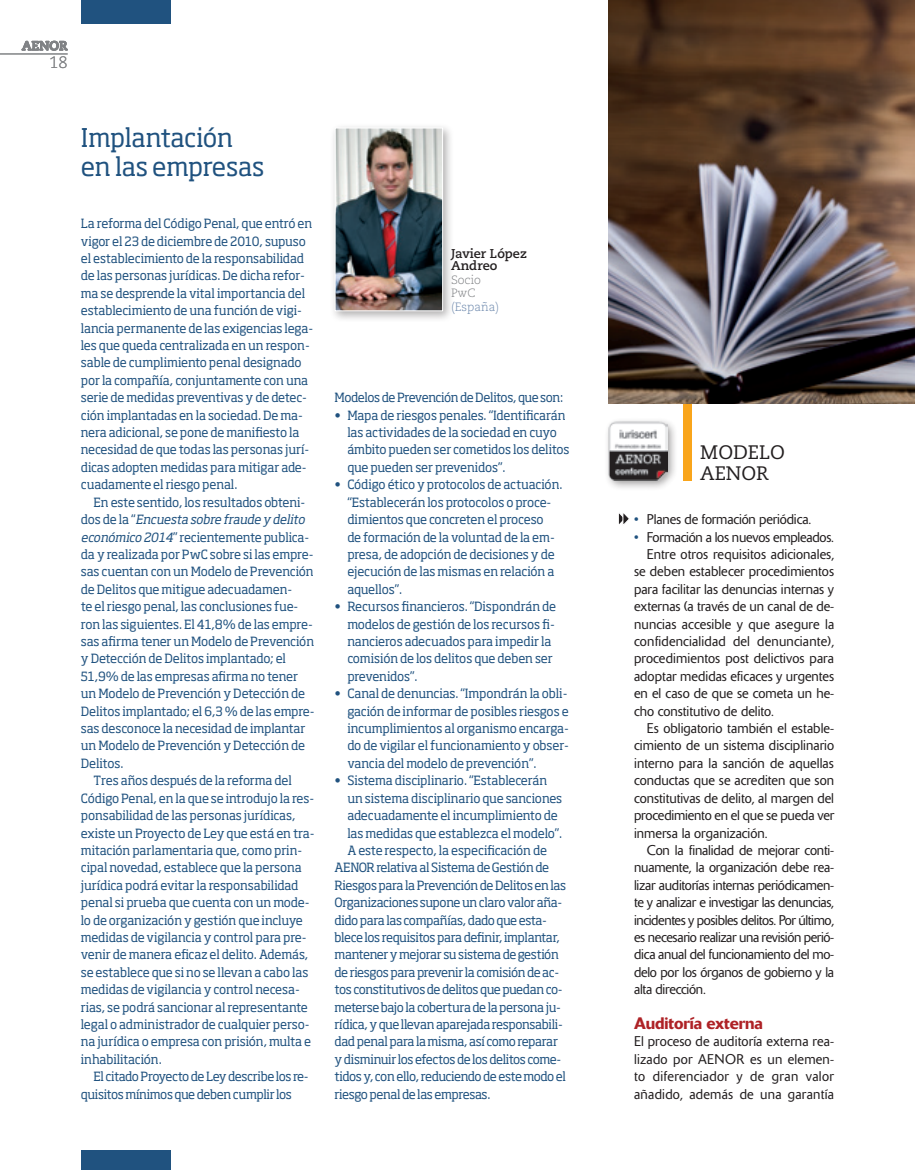
<style>
.page{position:relative;width:915px;height:1170px;background:#fff}
.page>*{position:absolute;margin:0;border:0;box-sizing:border-box;transform-origin:0 0}
._13_TITULO_APOYOS{font:25.5px/28.5px "Soho Std";letter-spacing:-.015em;color:#20527f}
.t1{font:19.5px/21px "Caecilia LT Std";color:#231f20}
._04_LADILLO{font:500 16.5px "Delta";letter-spacing:-.005em;color:#ae2226}
.t2{font:300 16.5px "Caecilia LT Std";color:#808285}
._04_TEXTO_CORRIDO{font:300 13.95px/17.4px "Delta";color:#231f20;text-align:justify}
.NOMBRE_ART_EXPERIENC{font:700 12.75px/12px "Caecilia LT Std";color:#231f20}
.t3{font:700 12.75px "Caecilia LT Std";color:#808285}
._14_TEXTO_APOYOS{font:12.6px/17.4px "Soho Std";letter-spacing:-.025em;color:#20527f}
._14_TEXTO_APOYOS-2{font:12.6px "Soho Std";letter-spacing:-.045em;color:#20527f}
.CARGO_ART_EXPERIENCI{font:300 12px "Caecilia LT Std";color:#808285}
.CARGO_ART_EXPERIENCI-2{font:300 12px "Caecilia LT Std";color:#6a86ab}
.s1{font-style:italic}
.s2{font-weight:400;color:#20527f}
</style>
<div class="page">
<div style="left:683px;top:309px;width:8px;height:171px;background:#f9a51b"></div>
<div style="left:603px;top:417px;width:74px;height:74px;background:#231f20;opacity:.45"></div>
<img style="left:608px;top:421px;width:59px;height:59px">
<svg style="left:22px;top:41px;width:46px;height:10px"></svg>
<hr style="left:0;top:54px;width:68px;height:1px;background:#808285">
<svg style="left:618px;top:513px;width:11px;height:11px"></svg>
<div style="left:81px;top:0;width:89px;height:23px;background:#20527f"></div>
<div style="left:81px;top:1150px;width:89px;height:19px;background:#20527f"></div>
<div style="left:329px;top:122px;width:125px;height:200px;background:#231f20;opacity:.35"></div>
<img style="left:336px;top:130px;width:105px;height:179px">
<div style="left:334px;top:128px;width:109px;height:183px;border:1px solid #fff"></div>
<img style="left:608px;top:0;width:306px;height:403px">
<p class="t3" style="left:22px;top:38px;width:47px">AENOR</p>
<p class="t2" style="left:49px;top:53px;width:20px">18</p>
<p class="_13_TITULO_APOYOS" style="left:81px;top:123px;width:185px">Implantación en las empresas</p>
<p class="_14_TEXTO_APOYOS" style="left:81px;top:215px;width:234px">La reforma del Código Penal, que entró en vigor el 23 de diciembre de 2010, supuso el establecimiento de la responsabilidad de las personas jurídicas. De dicha refor&shy;ma se desprende la vital importancia del establecimiento de una función de vigi&shy;lancia permanente de las exigencias lega&shy;les que queda centralizada en un respon&shy;sable de cumplimiento penal designado por la compañía, conjuntamente con una serie de medidas preventivas y de detec&shy;ción implantadas en la sociedad. De ma&shy;nera adicional, se pone de manifiesto la necesidad de que todas las personas jurí&shy;dicas adopten medidas para mitigar ade&shy;cuadamente el riesgo penal.</p>
<p class="_14_TEXTO_APOYOS" style="left:81px;top:493px;width:235px;text-indent:13px">En este sentido, los resultados obteni&shy;d o s d e l a “ <span class="s1">Encuesta sobre fraude y delito económico 2014</span>” recientemente publica&shy;da y realizada por PwC sobre si las empre&shy;sas cuentan con un Modelo de Prevención de Delitos que mitigue adecuadamen-<br>te el riesgo penal, las conclusiones fue&shy;ron las siguientes. El 41,8% de las empre&shy;sas afirma tener un Modelo de Prevención y Detección de Delitos implantado; el 51,9% de las empresas afirma no tener un Modelo de Prevención y Detección de Delitos implantado; el 6,3 % de las empre&shy;sas desconoce la necesidad de implantar un Modelo de Prevención y Detección de Delitos.</p>
<p class="_14_TEXTO_APOYOS" style="left:81px;top:771px;width:235px;text-indent:13px">Tres años después de la reforma del Código Penal, en la que se introdujo la res&shy;ponsabilidad de las personas jurídicas, existe un Proyecto de Ley que está en tra&shy;mitación parlamentaria que, como prin&shy;cipal novedad, establece que la persona jurídica podrá evitar la responsabilidad penal si prueba que cuenta con un mode&shy;lo de organización y gestión que incluye medidas de vigilancia y control para pre&shy;venir de manera eficaz el delito. Además, se establece que si no se llevan a cabo las medidas de vigilancia y control necesa&shy;rias, se podrá sancionar al representante legal o administrador de cualquier perso&shy;na jurídica o empresa con prisión, multa e inhabilitación.</p>
<p class="_14_TEXTO_APOYOS" style="left:81px;top:1067px;width:229px;text-indent:13px">El citado Proyecto de Ley describe los re&shy;quisitos mínimos que deben cumplir los</p>
<p class="NOMBRE_ART_EXPERIENC" style="left:451px;top:248px;width:77px">Javier López<br>Andreo</p>
<p class="CARGO_ART_EXPERIENCI" style="left:451px;top:273px;width:31px">Socio</p>
<p class="CARGO_ART_EXPERIENCI" style="left:451px;top:286px;width:26px">PwC</p>
<p class="CARGO_ART_EXPERIENCI-2" style="left:451px;top:300px;width:50px">(España)</p>
<p class="_14_TEXTO_APOYOS-2" style="left:334px;top:389px;width:230px">Modelos de Prevención de Delitos, que son:</p>
<p class="_14_TEXTO_APOYOS" style="left:347px;top:406px;width:223px;text-indent:-13px">• Mapa de riesgos penales. “Identificarán las actividades de la sociedad en cuyo ámbito pueden ser cometidos los delitos que pueden ser prevenidos”.</p>
<p class="_14_TEXTO_APOYOS" style="left:347px;top:476px;width:216px;text-indent:-13px">• Código ético y protocolos de actuación. “Establecerán los protocolos o proce&shy;dimientos que concreten el proceso<br>de formación de la voluntad de la em&shy;presa, de adopción de decisiones y de ejecución de las mismas en relación a aquellos”.</p>
<p class="_14_TEXTO_APOYOS" style="left:347px;top:597px;width:210px;text-indent:-13px">• Recursos financieros. “Dispondrán de modelos de gestión de los recursos fi&shy;nancieros adecuados para impedir la comisión de los delitos que deben ser prevenidos”.</p>
<p class="_14_TEXTO_APOYOS" style="left:347px;top:684px;width:223px;text-align:justify;text-indent:-13px">• Canal de denuncias. “Impondrán la obli&shy;gación de informar de posibles riesgos e incumplimientos al organismo encarga&shy;do de vigilar el funcionamiento y obser&shy;vancia del modelo de prevención”.</p>
<p class="_14_TEXTO_APOYOS" style="left:347px;top:771px;width:216px;text-indent:-13px">• Sistema disciplinario. “Establecerán un sistema disciplinario que sanciones adecuadamente el incumplimiento de las medidas que establezca el modelo”.</p>
<p class="_14_TEXTO_APOYOS" style="left:334px;top:841px;width:233px;text-indent:13px">A este respecto, la especificación de AENOR relativa al Sistema de Gestión de Riesgos para la Prevención de Delitos en las Organizaciones supone un claro valor aña&shy;dido para las compañías, dado que esta&shy;blece los requisitos para definir, implantar, mantener y mejorar su sistema de gestión de riesgos para prevenir la comisión de ac&shy;tos constitutivos de delitos que puedan co&shy;meterse bajo la cobertura de la persona ju&shy;rídica, y que llevan aparejada responsabili&shy;dad penal para la misma, así como reparar y disminuir los efectos de los delitos come&shy;tidos y, con ello, reduciendo de este modo el riesgo penal de las empresas.</p>
<p class="t1" style="left:700px;top:442px;width:86px">MODELO<br>AENOR</p>
<p class="_04_TEXTO_CORRIDO" style="left:634px;top:510px;width:179px"><span class="s2">•</span> Planes de formación periódica.</p>
<p class="_04_TEXTO_CORRIDO" style="left:634px;top:528px;width:201px"><span class="s2">•</span> Formación a los nuevos empleados.</p>
<p class="_04_TEXTO_CORRIDO" style="left:634px;top:545px;width:201px;text-indent:13px">Entre otros requisitos adicionales, se deben establecer procedimientos para facilitar las denuncias internas y externas (a través de un canal de de&shy;nuncias accesible y que asegure la confidencialidad del denunciante), procedimientos post delictivos para adoptar medidas eficaces y urgentes en el caso de que se cometa un he&shy;cho constitutivo de delito.</p>
<p class="_04_TEXTO_CORRIDO" style="left:634px;top:719px;width:201px;text-indent:13px">Es obligatorio también el estable&shy;cimiento de un sistema disciplinario interno para la sanción de aquellas conductas que se acrediten que son constitutivas de delito, al margen del procedimiento en el que se pueda ver inmersa la organización.</p>
<p class="_04_TEXTO_CORRIDO" style="left:634px;top:841px;width:201px;text-indent:13px">Con la finalidad de mejorar conti&shy;nuamente, la organización debe rea&shy;lizar auditorías internas periódicamen&shy;te y analizar e investigar las denuncias, incidentes y posibles delitos. Por último, es necesario realizar una revisión perió&shy;dica anual del funcionamiento del mo&shy;delo por los órganos de gobierno y la alta dirección.</p>
<p class="_04_LADILLO" style="left:634px;top:1013px;width:130px">Auditoría externa</p>
<p class="_04_TEXTO_CORRIDO" style="left:634px;top:1032px;width:201px">El proceso de auditoría externa rea&shy;lizado por AENOR es un elemen&shy;to diferenciador y de gran valor añadido, además de una garantía</p>
</div>
